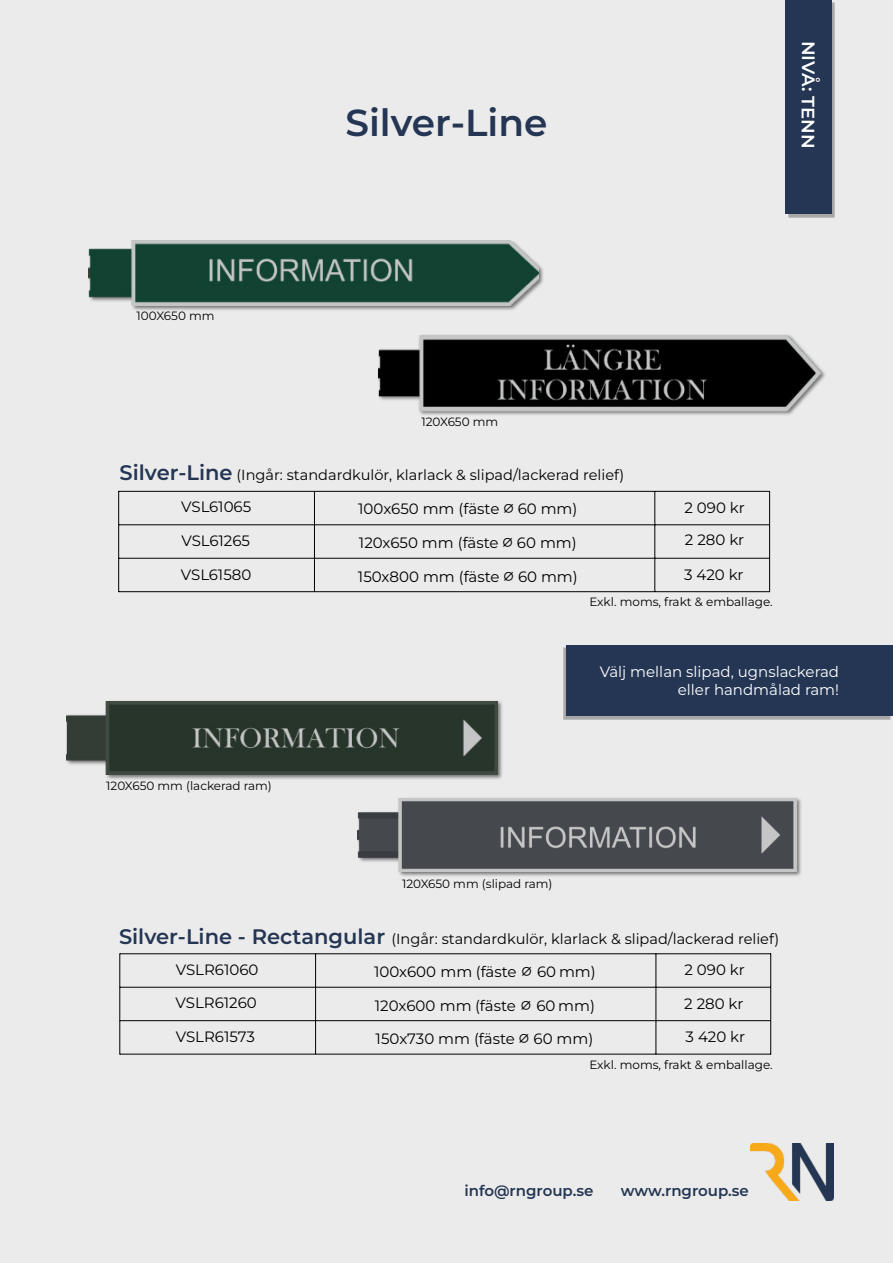
<style>
.page{position:relative;width:893px;height:1263px;background:#ebebeb}
.page>*{position:absolute;margin:0;border:0;box-sizing:border-box;transform-origin:0 0}
.t1{font:600 37.5px "Montserrat";color:#243654}
.t2{font:600 18px "Montserrat";letter-spacing:-.005em;color:#fff}
.t3{font:15px "Montserrat";color:#000}
.t4{font:15px/18px "Montserrat";color:#fff;text-align:right}
.t5{font:600 15px "Montserrat";color:#243654}
.t6{font:14.55px "Montserrat";color:#000}
.t7{font:12px "Montserrat";color:#000}
.s1{font-weight:600;font-size:21px;color:#243654}
.s2{font-family:"Cambria";font-size:19.5px}
</style>
<div class="page">
<img style="left:750px;top:1144px;width:84px;height:57px">
<img style="left:378px;top:335px;width:445px;height:80px">
<img style="left:88px;top:249px;width:455px;height:61px">
<img style="left:89px;top:240px;width:450px;height:65px">
<img style="left:105px;top:701px;width:398px;height:78px">
<img style="left:66px;top:701px;width:432px;height:73px">
<img style="left:563px;top:648px;width:327px;height:71px">
<div style="left:566px;top:645px;width:327px;height:71px;background:#243654"></div>
<hr style="left:119px;top:953px;width:1px;height:101px;background:#000">
<hr style="left:770px;top:953px;width:1px;height:101px;background:#000">
<hr style="left:315px;top:954px;width:1px;height:100px;background:#000">
<hr style="left:656px;top:954px;width:1px;height:100px;background:#000">
<hr style="left:120px;top:953px;width:651px;height:1px;background:#000">
<hr style="left:120px;top:987px;width:651px;height:1px;background:#000">
<hr style="left:120px;top:1020px;width:651px;height:1px;background:#000">
<hr style="left:120px;top:1054px;width:651px;height:1px;background:#000">
<hr style="left:118px;top:491px;width:1px;height:101px;background:#000">
<hr style="left:769px;top:491px;width:1px;height:101px;background:#000">
<hr style="left:314px;top:491px;width:1px;height:101px;background:#000">
<hr style="left:654px;top:491px;width:1px;height:101px;background:#000">
<hr style="left:119px;top:491px;width:651px;height:1px;background:#000">
<hr style="left:119px;top:524px;width:651px;height:1px;background:#000">
<hr style="left:119px;top:558px;width:651px;height:1px;background:#000">
<hr style="left:119px;top:591px;width:651px;height:1px;background:#000">
<img style="left:357px;top:798px;width:444px;height:78px">
<img style="left:358px;top:798px;width:438px;height:74px">
<img style="left:788px;top:3px;width:47px;height:214px">
<div style="left:785px;top:0;width:46px;height:214px;background:#243654"></div>
<h1 class="t1" style="left:345px;top:100px;width:203px">Silver-Line</h1>
<p class="t2" style="left:819px;top:41px;width:109px;rotate:90deg">NIVÅ: TENN</p>
<p class="t7" style="left:137px;top:309px;width:80px">100X650 mm</p>
<p class="t7" style="left:421px;top:414px;width:78px">120X650 mm</p>
<p class="t6" style="left:120px;top:466px;width:506px"><span class="s1">Silver-Line</span> (Ingår: standardkulör, klarlack &amp; slipad/lackerad relief)</p>
<p class="t3" style="left:181px;top:497px;width:72px">VSL61065</p>
<p class="t3" style="left:358px;top:499px;width:221px">100x650 mm (fäste <span class="s2">⌀</span> 60 mm)</p>
<p class="t3" style="left:684px;top:499px;width:62px">2 090 kr</p>
<p class="t3" style="left:181px;top:531px;width:70px">VSL61265</p>
<p class="t3" style="left:359px;top:533px;width:219px">120x650 mm (fäste <span class="s2">⌀</span> 60 mm)</p>
<p class="t3" style="left:685px;top:531px;width:61px">2 280 kr</p>
<p class="t3" style="left:181px;top:566px;width:72px">VSL61580</p>
<p class="t3" style="left:358px;top:567px;width:221px">150x800 mm (fäste <span class="s2">⌀</span> 60 mm)</p>
<p class="t3" style="left:684px;top:565px;width:61px">3 420 kr</p>
<p class="t7" style="left:589px;top:595px;width:185px">Exkl. moms, frakt &amp; emballage.</p>
<p class="t7" style="left:106px;top:779px;width:167px">120X650 mm (lackerad ram)</p>
<p class="t4" style="left:600px;top:663px;width:241px">Välj mellan slipad, ugnslackerad eller handmålad ram!</p>
<p class="t7" style="left:402px;top:876px;width:152px">120X650 mm (slipad ram)</p>
<p class="t6" style="left:119px;top:930px;width:662px"><span class="s1">Silver-Line - Rectangular</span> (Ingår: standardkulör, klarlack &amp; slipad/lackerad relief)</p>
<p class="t3" style="left:176px;top:961px;width:84px">VSLR61060</p>
<p class="t3" style="left:374px;top:962px;width:223px">100x600 mm (fäste <span class="s2">⌀</span> 60 mm)</p>
<p class="t3" style="left:684px;top:960px;width:62px">2 090 kr</p>
<p class="t3" style="left:176px;top:994px;width:83px">VSLR61260</p>
<p class="t3" style="left:375px;top:996px;width:222px">120x600 mm (fäste <span class="s2">⌀</span> 60 mm)</p>
<p class="t3" style="left:684px;top:994px;width:61px">2 280 kr</p>
<p class="t3" style="left:176px;top:1028px;width:81px">VSLR61573</p>
<p class="t3" style="left:376px;top:1029px;width:219px">150x730 mm (fäste <span class="s2">⌀</span> 60 mm)</p>
<p class="t3" style="left:686px;top:1028px;width:61px">3 420 kr</p>
<p class="t7" style="left:589px;top:1057px;width:185px">Exkl. moms, frakt &amp; emballage.</p>
<p class="t5" style="left:464px;top:1181px;width:131px">info@rngroup.se</p>
<p class="t5" style="left:621px;top:1181px;width:130px">www.rngroup.se</p>
</div>
